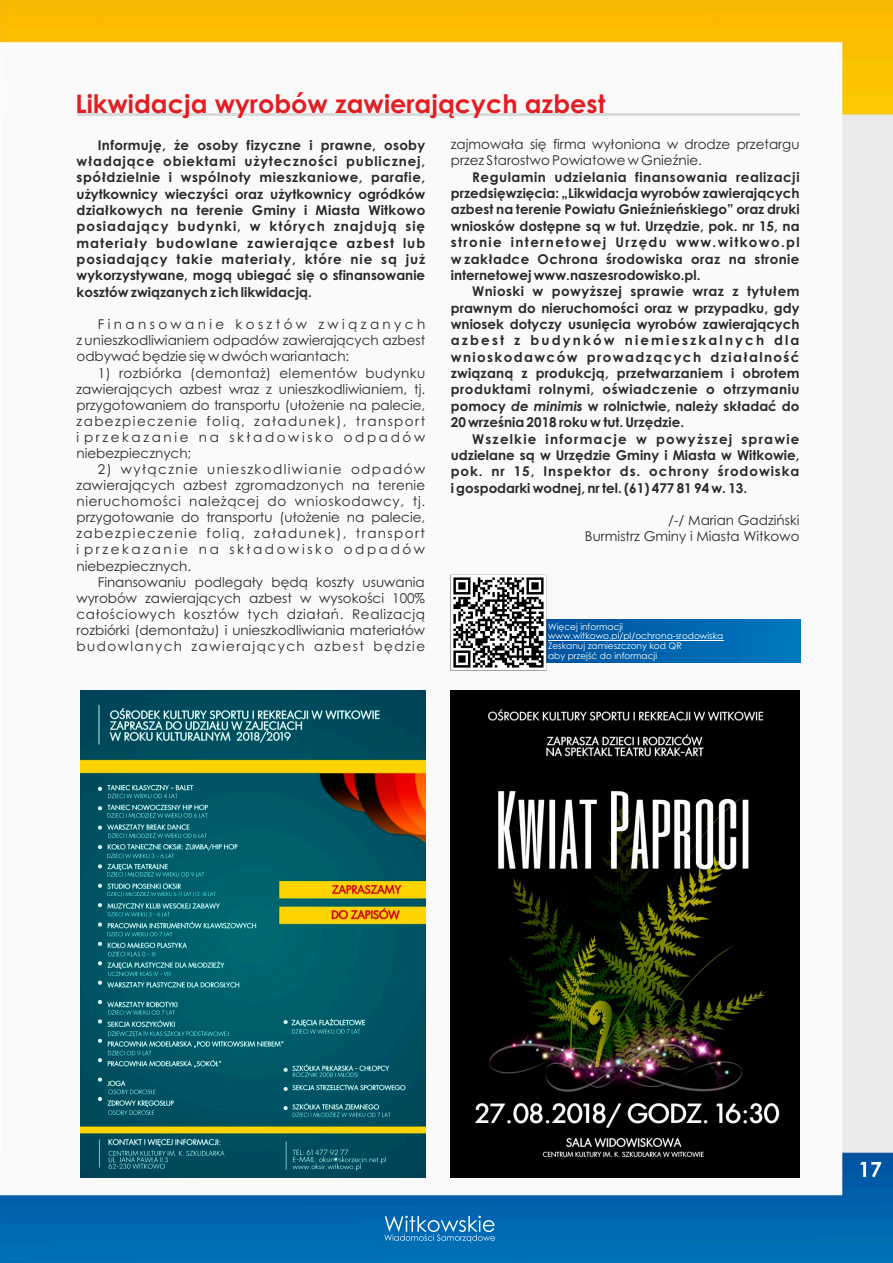
<style>
.page{position:relative;width:893px;height:1263px;background:#fff}
.page>*{position:absolute;margin:0;border:0;box-sizing:border-box;transform-origin:0 0}
.t1{font:700 25.5px "Century Gothic";color:#e21e23}
.t2{font:700 13.5px/16.4px "Century Gothic";color:#2a2a29;text-align:justify}
.t3{font:13.5px/16px "Century Gothic";color:#2a2a29;text-align:justify}
.t4{font:9px/9.6px "Century Gothic";color:#fefefe}
.s1{font-style:italic}
</style>
<div class="page">
<img style="left:0;top:0;width:893px;height:1263px">
<svg style="left:860px;top:1162px;width:21px;height:15px"></svg>
<svg style="left:384px;top:1216px;width:111px;height:26px;background:#3386c1"></svg>
<hr style="left:77px;top:114px;width:722px;height:2px;background:#d9dada">
<div style="left:545px;top:620px;width:255px;height:42px;background:linear-gradient(to right,#0053a0,#0078be)"></div>
<hr style="left:548px;top:640px;width:175px;height:1px;background:#fefefe">
<svg style="left:450px;top:574px;width:96px;height:97px"></svg>
<img style="left:451px;top:576px;width:94px;height:93px">
<img style="left:80px;top:690px;width:345px;height:488px">
<img style="left:451px;top:690px;width:348px;height:488px">
<h1 class="t1" style="left:75px;top:94px;width:531px">Likwidacja wyrobów zawierających azbest</h1>
<p class="t2" style="left:77px;top:138px;width:350px;text-indent:21px">Informuję, że osoby fizyczne i prawne, osoby władające obiektami użyteczności publicznej, spółdzielnie i wspólnoty mieszkaniowe, parafie, użytkownicy wieczyści oraz użytkownicy ogródków działkowych na terenie Gminy i Miasta Witkowo posiadający budynki, w których znajdują się materiały budowlane zawierające azbest lub posiadający takie materiały, które nie są już wykorzystywane, mogą ubiegać się o sfinansowanie kosztów związanych z ich likwidacją.</p>
<p class="t3" style="left:77px;top:318px;width:350px;text-indent:21px">Finansowanie kosztów związanych z unieszkodliwianiem odpadów zawierających azbest odbywać będzie się w dwóch wariantach:</p>
<p class="t3" style="left:77px;top:366px;width:350px;text-indent:21px">1) rozbiórka (demontaż) elementów budynku zawierających azbest wraz z unieszkodliwianiem, tj. przygotowaniem do transportu (ułożenie na palecie, zabezpieczenie folią, załadunek), transport i przekazanie na składowisko odpadów niebezpiecznych;</p>
<p class="t3" style="left:76px;top:462px;width:350px;text-indent:21px">2) wyłącznie unieszkodliwianie odpadów zawierających azbest zgromadzonych na terenie nieruchomości należącej do wnioskodawcy, tj. przygotowanie do transportu (ułożenie na palecie, zabezpieczenie folią, załadunek), transport i przekazanie na składowisko odpadów niebezpiecznych.</p>
<p class="t3" style="left:76px;top:575px;width:350px;text-indent:21px">Finansowaniu podlegały będą koszty usuwania wyrobów zawierających azbest w wysokości 100% całościowych kosztów tych działań. Realizacją rozbiórki (demontażu) i unieszkodliwiania materiałów budowlanych zawierających azbest będzie</p>
<p class="t3" style="left:451px;top:138px;width:350px">zajmowała się firma wyłoniona w drodze przetargu przez Starostwo Powiatowe w Gnieźnie.</p>
<p class="t2" style="left:451px;top:170px;width:350px;text-indent:21px">Regulamin udzielania finansowania realizacji przedsięwzięcia: „Likwidacja wyrobów zawierających azbest na terenie Powiatu Gnieźnieńskiego” oraz druki wniosków dostępne są w tut. Urzędzie, pok. nr 15, na stronie internetowej Urzędu www.witkowo.pl w zakładce Ochrona środowiska oraz na stronie internetowej www.naszesrodowisko.pl.</p>
<p class="t2" style="left:451px;top:284px;width:350px;text-indent:21px">Wnioski w powyższej sprawie wraz z tytułem prawnym do nieruchomości oraz w przypadku, gdy wniosek dotyczy usunięcia wyrobów zawierających azbest z budynków niemieszkalnych dla wnioskodawców prowadzących działalność związaną z produkcją, przetwarzaniem i obrotem produktami rolnymi, oświadczenie o otrzymaniu pomocy <span class="s1">de minimis</span> w rolnictwie, należy składać do 20 września 2018 roku w tut. Urzędzie.</p>
<p class="t2" style="left:451px;top:432px;width:350px;text-indent:21px">Wszelkie informacje w powyższej sprawie udzielane są w Urzędzie Gminy i Miasta w Witkowie, pok. nr 15, Inspektor ds. ochrony środowiska i gospodarki wodnej, nr tel. (61) 477 81 94 w. 13.</p>
<p class="t3" style="left:585px;top:513px;width:216px;text-align:right">/-/ Marian Gadziński<br>Burmistrz Gminy i Miasta Witkowo</p>
<p class="t4" style="left:548px;top:622px;width:177px">Więcej informacji www.witkowo.pl/pl/ochrona-srodowiska<br>Zeskanuj zamieszczony kod QR<br>aby przejść do informacji</p>
</div>
